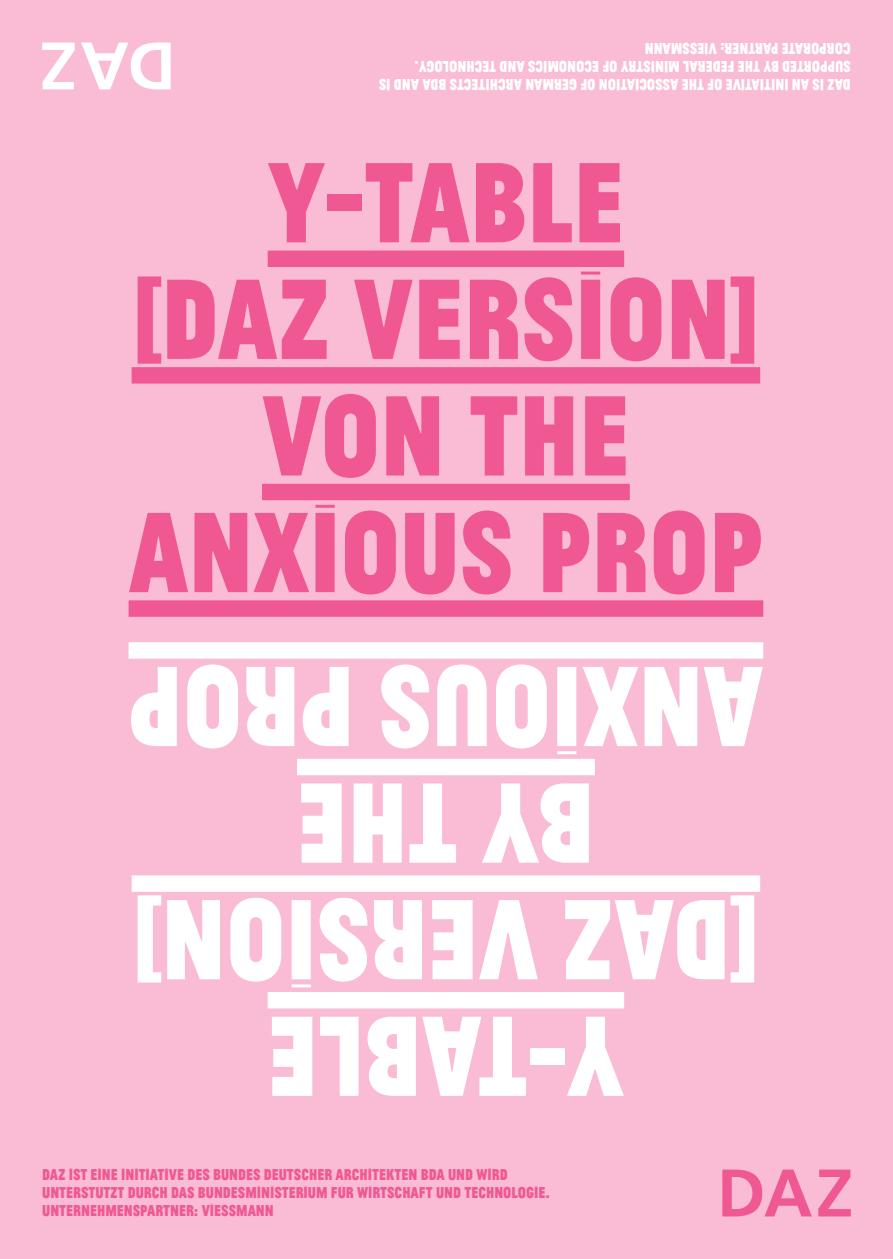
<style>
.page{position:relative;width:893px;height:1259px;background:#f9bcd4}
.page>*{position:absolute;margin:0;border:0;box-sizing:border-box;transform-origin:0 0}
.Titel__Farbe{font:100 119.4px "Jean Luc";color:#f05893}
.Titel__Weiss{font:100 119.4px "Jean Luc";color:#fff}
.Detail{font:100 16.5px/18px "Jean Luc";color:#f05893}
.Detail-2{font:100 16.5px/18px "Jean Luc";color:#fff}
.s1{font-weight:700}
</style>
<div class="page">
<svg style="left:722px;top:1169px;width:90px;height:47px"></svg>
<svg style="left:818px;top:1169px;width:33px;height:47px"></svg>
<svg style="left:81px;top:43px;width:90px;height:46px"></svg>
<svg style="left:42px;top:43px;width:33px;height:46px"></svg>
<div style="left:268px;top:250px;width:356px;height:17px;background:#f05893"></div>
<div style="left:132px;top:367px;width:628px;height:16px;background:#f05893"></div>
<div style="left:262px;top:484px;width:368px;height:16px;background:#f05893"></div>
<div style="left:129px;top:600px;width:634px;height:17px;background:#f05893"></div>
<div style="left:268px;top:992px;width:356px;height:16px;background:#fff"></div>
<div style="left:132px;top:875px;width:628px;height:17px;background:#fff"></div>
<div style="left:297px;top:759px;width:298px;height:16px;background:#fff"></div>
<div style="left:129px;top:642px;width:634px;height:16px;background:#fff"></div>
<p class="Detail-2" style="left:851px;top:58px;width:208px;rotate:-180deg">CORPORATE PARTNER<span class="s1">: V</span>I<span class="s1">ESSMANN</span></p>
<p class="Detail-2" style="left:851px;top:94px;width:473px;rotate:-180deg">DAZ IS AN INITIATIVE OF THE ASSOCIATION OF GERMAN ARCHITECTS BDA AND IS<br>SUPPORTED BY THE FEDERAL MINISTRY OF ECONOMICS AND TECHNOLOGY<span class="s1">.</span></p>
<p class="Titel__Farbe" style="left:268px;top:122px;width:358px">Y<span class="s1">-</span>TABLE</p>
<p class="Titel__Farbe" style="left:132px;top:239px;width:630px"><span class="s1">[</span>DAZ VERSION<span class="s1">]</span></p>
<p class="Titel__Farbe" style="left:262px;top:355px;width:369px">VON THE</p>
<p class="Titel__Farbe" style="left:129px;top:472px;width:636px">ANXIOUS PROP</p>
<p class="Titel__Weiss" style="left:763px;top:787px;width:636px;rotate:-180deg">ANXIOUS PROP</p>
<p class="Titel__Weiss" style="left:595px;top:903px;width:299px;rotate:-180deg">BY THE</p>
<p class="Titel__Weiss" style="left:760px;top:1020px;width:630px;rotate:-180deg"><span class="s1">[</span>DAZ VERSION<span class="s1">]</span></p>
<p class="Titel__Weiss" style="left:624px;top:1136px;width:358px;rotate:-180deg"><span class="s1">-</span>Y TABLE</p>
<p class="Detail" style="left:42px;top:1164px;width:509px">DAZ IST EINE INITIATIVE DES BUNDES DEUTSCHER ARCHITEKTEN BDA UND WIRD<br>UNTERSTÜTZT DURCH DAS BUNDESMINISTERIUM FÜR WIRTSCHAFT UND TECHNOLOGIE<span class="s1">.</span></p>
<p class="Detail" style="left:42px;top:1200px;width:233px">UNTERNEHMENSPARTNER<span class="s1">: V</span>I<span class="s1">ESSMANN</span></p>
</div>
